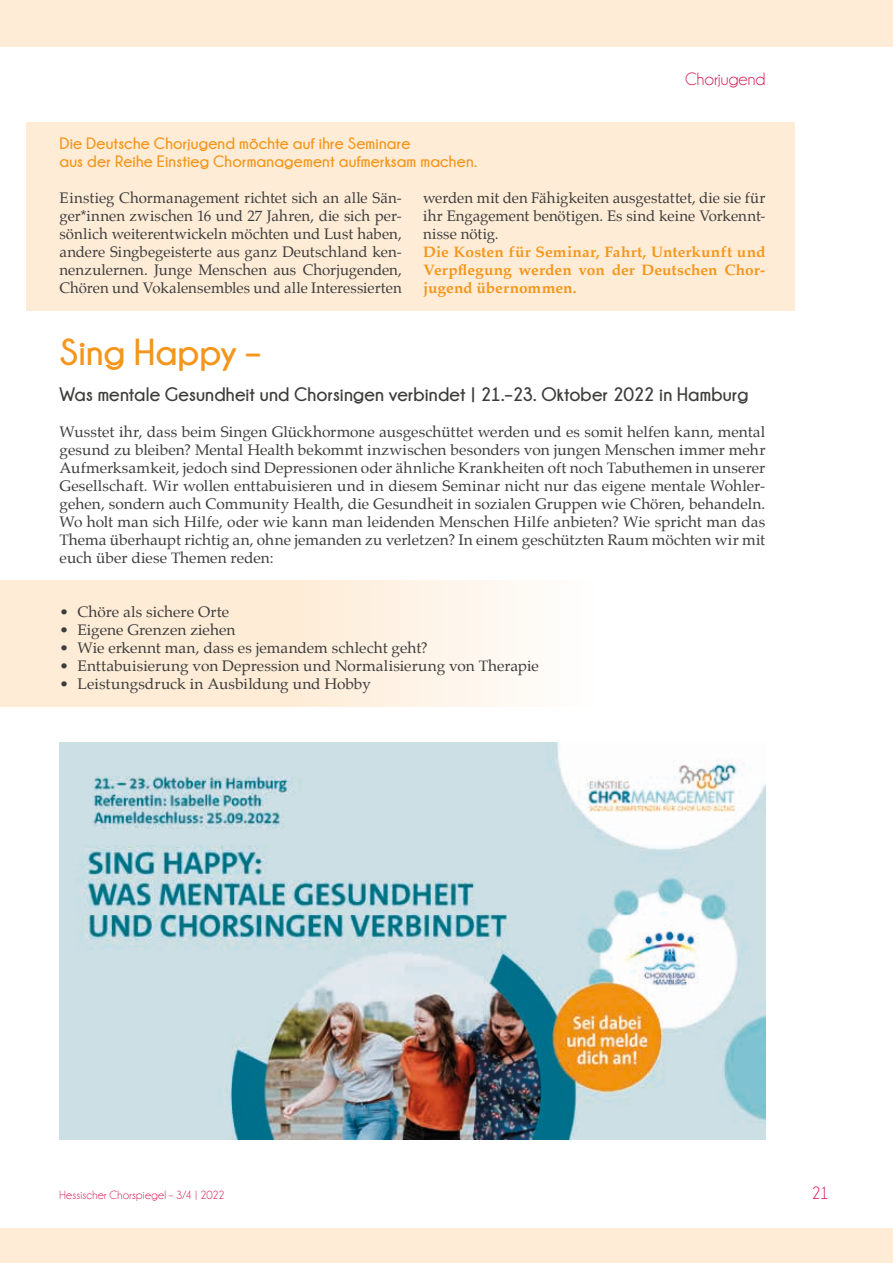
<style>
.page{position:relative;width:893px;height:1263px;background:#fff}
.page>*{position:absolute;margin:0;border:0;box-sizing:border-box;transform-origin:0 0}
.t1{font:700 37.5px "Champagne&Limousines";letter-spacing:.005em;color:#f4961b}
.t2{font:700 19.5px "Champagne&Limousines";letter-spacing:.005em;color:#3d3d3c}
.t3{font:18px "Champagne&Limousines";letter-spacing:.005em;color:#d50c49}
.t4{font:700 16.5px/18px "Champagne&Limousines";letter-spacing:.015em;color:#f4961b}
.t5{font:15px/18px "Palatino";color:#3d3d3c;text-align:justify}
.t6{font:700 15px/18px "Palatino";letter-spacing:.005em;color:#f4961b;text-align:justify}
.t7{font:12px "Champagne&Limousines";letter-spacing:.02em;color:#d50c49}
</style>
<div class="page">
<div style="left:0;top:581px;width:594px;height:126px;background:linear-gradient(to right,#fee7cd,#fefaf4)"></div>
<div style="left:26px;top:122px;width:769px;height:189px;background:#feecd7"></div>
<div style="left:0;top:0;width:893px;height:47px;background:#feecd7"></div>
<div style="left:0;top:1229px;width:893px;height:34px;background:#feecd7"></div>
<img style="left:60px;top:743px;width:705px;height:397px">
<p class="t3" style="left:685px;top:70px;width:82px">Chorjugend</p>
<p class="t4" style="left:60px;top:134px;width:419px">Die Deutsche Chorjugend möchte auf ihre Seminare<br>aus der Reihe Einstieg Chormanagement aufmerksam machen.</p>
<p class="t5" style="left:60px;top:189px;width:344px">Einstieg Chormanagement richtet sich an alle Sän&shy;ger*innen zwischen 16 und 27 Jahren, die sich per&shy;sönlich weiterentwickeln möchten und Lust haben, andere Singbegeisterte aus ganz Deutschland ken&shy;nenzulernen. Junge Menschen aus Chorjugenden, Chören und Vokalensembles und alle Interessierten</p>
<p class="t5" style="left:423px;top:189px;width:344px">werden mit den Fähigkeiten ausgestattet, die sie für ihr Engagement benötigen. Es sind keine Vorkennt&shy;nisse nötig.</p>
<p class="t6" style="left:423px;top:242px;width:344px">Die Kosten für Seminar, Fahrt, Unterkunft und Verpflegung werden von der Deutschen Chor&shy;jugend übernommen.</p>
<h1 class="t1" style="left:60px;top:331px;width:202px">Sing Happy –</h1>
<h2 class="t2" style="left:60px;top:383px;width:690px">Was mentale Gesundheit und Chorsingen verbindet | 21.–23. Oktober 2022 in Hamburg</h2>
<p class="t5" style="left:60px;top:423px;width:707px">Wusstet ihr, dass beim Singen Glückhormone ausgeschüttet werden und es somit helfen kann, mental gesund zu bleiben? Mental Health bekommt inzwischen besonders von jungen Menschen immer mehr Aufmerksamkeit, jedoch sind Depressionen oder ähnliche Krankheiten oft noch Tabuthemen in unserer Gesellschaft. Wir wollen enttabuisieren und in diesem Seminar nicht nur das eigene mentale Wohler&shy;gehen, sondern auch Community Health, die Gesundheit in sozialen Gruppen wie Chören, behandeln.<br>Wo holt man sich Hilfe, oder wie kann man leidenden Menschen Hilfe anbieten? Wie spricht man das Thema überhaupt richtig an, ohne jemanden zu verletzen? In einem geschützten Raum möchten wir mit euch über diese Themen reden:</p>
<p class="t5" style="left:60px;top:603px;width:171px">• Chöre als sichere Orte</p>
<p class="t5" style="left:60px;top:621px;width:178px">• Eigene Grenzen ziehen</p>
<p class="t5" style="left:60px;top:639px;width:370px">• Wie erkennt man, dass es jemandem schlecht geht?</p>
<p class="t5" style="left:60px;top:657px;width:481px">• Enttabuisierung von Depression und Normalisierung von Therapie</p>
<p class="t5" style="left:60px;top:675px;width:313px">• Leistungsdruck in Ausbildung und Hobby</p>
<p class="t7" style="left:60px;top:1189px;width:167px">Hessischer Chorspiegel – 3/4 | 2022</p>
<p class="t3" style="left:811px;top:1184px;width:19px">21</p>
</div>
